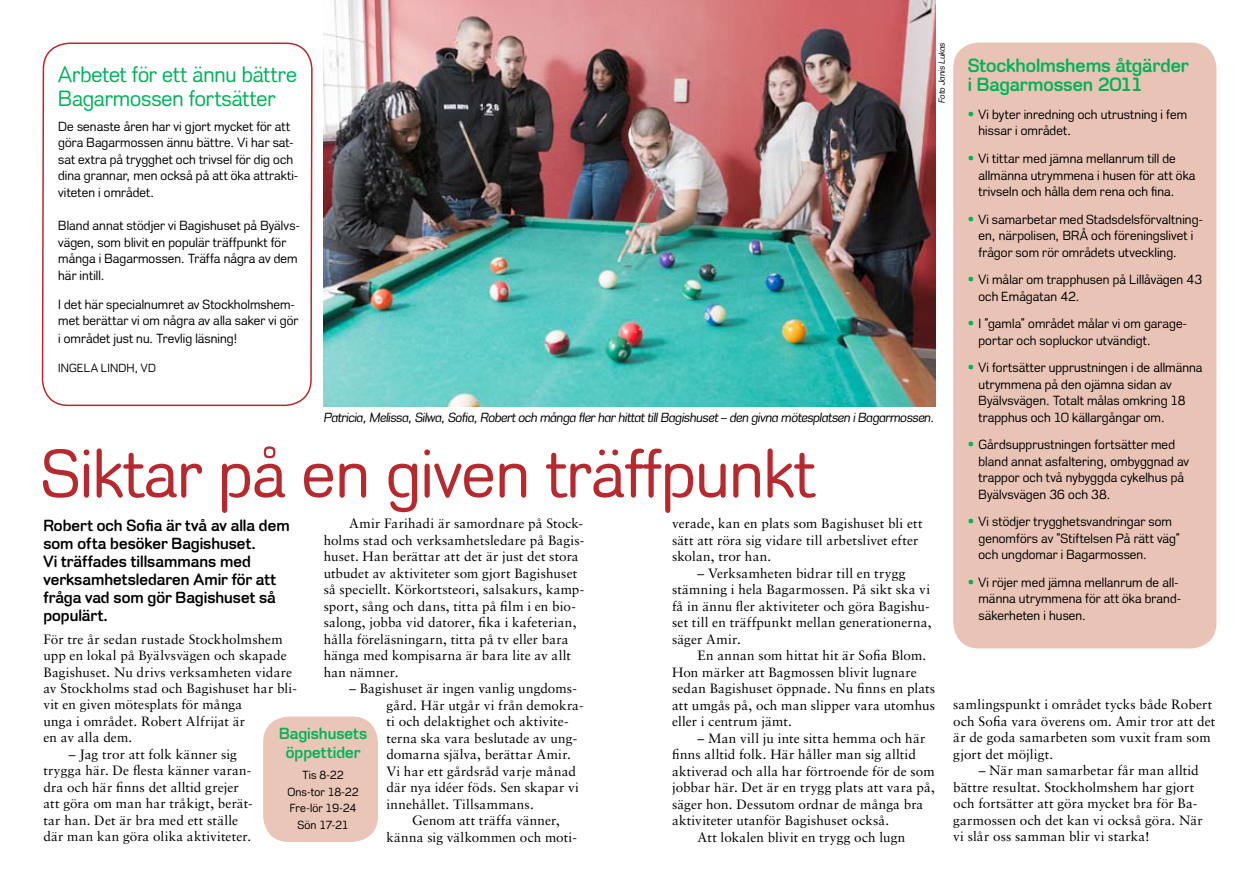
<style>
.page{position:relative;width:1259px;height:893px;background:#fff}
.page>*{position:absolute;margin:0;border:0;box-sizing:border-box;transform-origin:0 0}
.t1{font:69px "Stockholm Runt";color:#b8292f}
.t2{font:22.5px/24px "Stockholm Runt";color:#00b25a}
.t3{font:700 19.5px/19.5px "Stockholm Runt";letter-spacing:-.005em;color:#00b25a}
.t4{font:700 16.5px/18px "Stockholm Runt";color:#000}
.t5{font:700 16.5px/19.5px "Stockholm Runt";color:#00b25a;text-align:center}
.t6{font:13.5px/16.5px "Sabon";letter-spacing:.01em;color:#000}
.t7{font:13.5px/16.5px "Stockholm Runt";letter-spacing:.01em;color:#000}
.t8{font:italic 13.5px "Stockholm Runt";letter-spacing:-.02em;color:#000}
.t9{font:12px/16.5px "Stockholm Runt";letter-spacing:.015em;color:#000;text-align:center}
.t10{font:italic 9px "Stockholm Runt";color:#000}
.s1{color:#00b25a}
</style>
<div class="page">
<img style="left:324px;top:0;width:611px;height:407px">
<svg style="left:41px;top:42px;width:272px;height:800px"></svg>
<div style="left:263px;top:716px;width:115px;height:126px;background:#e9c6b8;border-radius:26px"></div>
<div style="left:953px;top:43px;width:263px;height:605px;background:#e9c4b6;border-radius:26px"></div>
<h2 class="t2" style="left:58px;top:62px;width:240px">Arbetet för ett ännu bättre<br>Bagarmossen fortsätter</h2>
<p class="t7" style="left:58px;top:118px;width:241px">De senaste åren har vi gjort mycket för att göra Bagarmossen ännu bättre. Vi har sat&shy;sat extra på trygghet och trivsel för dig och dina grannar, men också på att öka attrakti&shy;viteten i området.</p>
<p class="t7" style="left:58px;top:217px;width:243px">Bland annat stödjer vi Bagishuset på Byälvs&shy;vägen, som blivit en populär träffpunkt för många i Bagarmossen. Träffa några av dem här intill.</p>
<p class="t7" style="left:58px;top:296px;width:242px;line-height:17px">I det här specialnumret av Stockholmshem&shy;met berättar vi om några av alla saker vi gör i området just nu. Trevlig läsning!</p>
<p class="t9" style="left:58px;top:360px;width:99px">INGELA LINDH, VD</p>
<p class="t10" style="left:936px;top:103px;width:62px;rotate:-90deg">Foto Janis Lukas</p>
<p class="t8" style="left:324px;top:409px;width:612px">Patricia, Melissa, Silwa, Sofia, Robert och många fler har hittat till Bagishuset – den givna mötesplatsen i Bagarmossen.</p>
<h1 class="t1" style="left:41px;top:433px;width:775px">Siktar på en given träffpunkt</h1>
<p class="t6" style="left:672px;top:515px;width:252px">verade, kan en plats som Bagishuset bli ett sätt att röra sig vidare till arbetslivet efter skolan, tror han.</p>
<p class="t6" style="left:672px;top:565px;width:261px;text-indent:26px">– Verksamheten bidrar till en trygg stämning i hela Bagarmossen. På sikt ska vi få in ännu fler aktiviteter och göra Bagishu&shy;set till en träffpunkt mellan generationerna, säger Amir.</p>
<p class="t6" style="left:672px;top:647px;width:265px;text-indent:26px">En annan som hittat hit är Sofia Blom.<br>Hon märker att Bagmossen blivit lugnare sedan Bagishuset öppnade. Nu finns en plats att umgås på, och man slipper vara utomhus eller i centrum jämt.</p>
<p class="t6" style="left:697px;top:729px;width:229px">– Man vill ju inte sitta hemma och här</p>
<p class="t6" style="left:672px;top:746px;width:245px">finns alltid folk. Här håller man sig alltid</p>
<p class="t6" style="left:672px;top:762px;width:264px">aktiverad och alla har förtroende för de som</p>
<p class="t6" style="left:672px;top:779px;width:264px">jobbar här. Det är en trygg plats att vara på,</p>
<p class="t6" style="left:672px;top:795px;width:253px">säger hon. Dessutom ordnar de många bra</p>
<p class="t6" style="left:672px;top:812px;width:219px">aktiviteter utanför Bagishuset också.</p>
<p class="t6" style="left:697px;top:828px;width:209px">Att lokalen blivit en trygg och lugn</p>
<p class="t6" style="left:324px;top:515px;width:262px;text-indent:26px">Amir Farihadi är samordnare på Stock&shy;holms stad och verksamhetsledare på Bagis&shy;huset. Han berättar att det är just det stora utbudet av aktiviteter som gjort Bagishuset så speciellt. Körkortsteori, salsakurs, kamp&shy;sport, sång och dans, titta på film i en bio&shy;salong, jobba vid datorer, fika i kafeterian, hålla föreläsningarn, titta på tv eller bara hänga med kompisarna är bara lite av allt han nämner.</p>
<p class="t6" style="left:349px;top:680px;width:229px">– Bagishuset är ingen vanlig ungdoms-</p>
<p class="t6" style="left:386px;top:696px;width:199px">gård. Här utgår vi från demokra-</p>
<p class="t6" style="left:386px;top:713px;width:184px">ti och delaktighet och aktivite-</p>
<p class="t6" style="left:386px;top:729px;width:192px">terna ska vara beslutade av ung-</p>
<p class="t6" style="left:386px;top:746px;width:186px">domarna själva, berättar Amir.</p>
<p class="t6" style="left:386px;top:762px;width:191px">Vi har ett gårdsråd varje månad</p>
<p class="t6" style="left:386px;top:779px;width:194px">där nya idéer föds. Sen skapar vi</p>
<p class="t6" style="left:386px;top:795px;width:149px">innehållet. Tillsammans.</p>
<p class="t6" style="left:412px;top:812px;width:149px">Genom att träffa vänner,</p>
<p class="t6" style="left:386px;top:828px;width:192px">känna sig välkommen och moti-</p>
<p class="t4" style="left:43px;top:516px;width:248px">Robert och Sofia är två av alla dem som ofta besöker Bagishuset.<br>Vi träffades tillsammans med verksamhetsledaren Amir för att fråga vad som gör Bagishuset så populärt.</p>
<p class="t6" style="left:43px;top:630px;width:255px">För tre år sedan rustade Stockholmshem upp en lokal på Byälvsvägen och skapade Bagishuset. Nu drivs verksamheten vidare av Stockholms stad och Bagishuset har bli&shy;vit en given mötesplats för många<br>unga i området. Robert Alfrijat är<br>en av alla dem.</p>
<p class="t6" style="left:43px;top:746px;width:211px;text-indent:26px">– Jag tror att folk känner sig trygga här. De flesta känner varan&shy;dra och här finns det alltid grejer att göra om man har tråkigt, berät&shy;tar han. Det är bra med ett ställe där man kan göra olika aktiviteter.</p>
<p class="t5" style="left:279px;top:723px;width:89px">Bagishusets öppettider</p>
<p class="t9" style="left:287px;top:767px;width:73px">Tis 8-22<br>Ons-tor 18-22<br>Fre-lör 19-24<br>Sön 17-21</p>
<h3 class="t3" style="left:968px;top:55px;width:222px">Stockholmshems åtgärder i Bagarmossen 2011</h3>
<p class="t7" style="left:978px;top:106px;width:210px;text-indent:-11px"><span class="s1">•</span> Vi byter inredning och utrustning i fem hissar i området.</p>
<p class="t7" style="left:978px;top:150px;width:218px;text-indent:-11px"><span class="s1">•</span> Vi tittar med jämna mellanrum till de allmänna utrymmena i husen för att öka trivseln och hålla dem rena och fina.</p>
<p class="t7" style="left:978px;top:211px;width:225px;text-indent:-11px"><span class="s1">•</span> Vi samarbetar med Stadsdelsförvaltning&shy;en, närpolisen, BRÅ och föreningslivet i frågor som rör områdets utveckling.</p>
<p class="t7" style="left:978px;top:271px;width:225px;text-indent:-11px"><span class="s1">•</span> Vi målar om trapphusen på Lillåvägen 43 och Emågatan 42.</p>
<p class="t7" style="left:978px;top:315px;width:210px;text-indent:-11px"><span class="s1">•</span> I ”gamla” området målar vi om garage&shy;portar och sopluckor utvändigt.</p>
<p class="t7" style="left:978px;top:359px;width:225px;text-indent:-11px"><span class="s1">•</span> Vi fortsätter upprustningen i de allmänna utrymmena på den ojämna sidan av Byälvsvägen. Totalt målas omkring 18 trapphus och 10 källargångar om.</p>
<p class="t7" style="left:978px;top:436px;width:212px;text-indent:-11px"><span class="s1">•</span> Gårdsupprustningen fortsätter med bland annat asfaltering, ombyggnad av trappor och två nybyggda cykelhus på Byälvsvägen 36 och 38.</p>
<p class="t7" style="left:978px;top:513px;width:203px;text-indent:-11px"><span class="s1">•</span> Vi stödjer trygghetsvandringar som genomförs av ”Stiftelsen På rätt väg” och ungdomar i Bagarmossen.</p>
<p class="t7" style="left:978px;top:574px;width:203px;text-indent:-11px"><span class="s1">•</span> Vi röjer med jämna mellanrum de all&shy;männa utrymmena för att öka brand&shy;säkerheten i husen.</p>
<p class="t6" style="left:953px;top:696px;width:264px">samlingspunkt i området tycks både Robert och Sofia vara överens om. Amir tror att det är de goda samarbeten som vuxit fram som gjort det möjligt.</p>
<p class="t6" style="left:953px;top:762px;width:251px;text-indent:26px">– När man samarbetar får man alltid bättre resultat. Stockholmshem har gjort och fortsätter att göra mycket bra för Ba&shy;garmossen och det kan vi också göra. När vi slår oss samman blir vi starka!</p>
</div>
